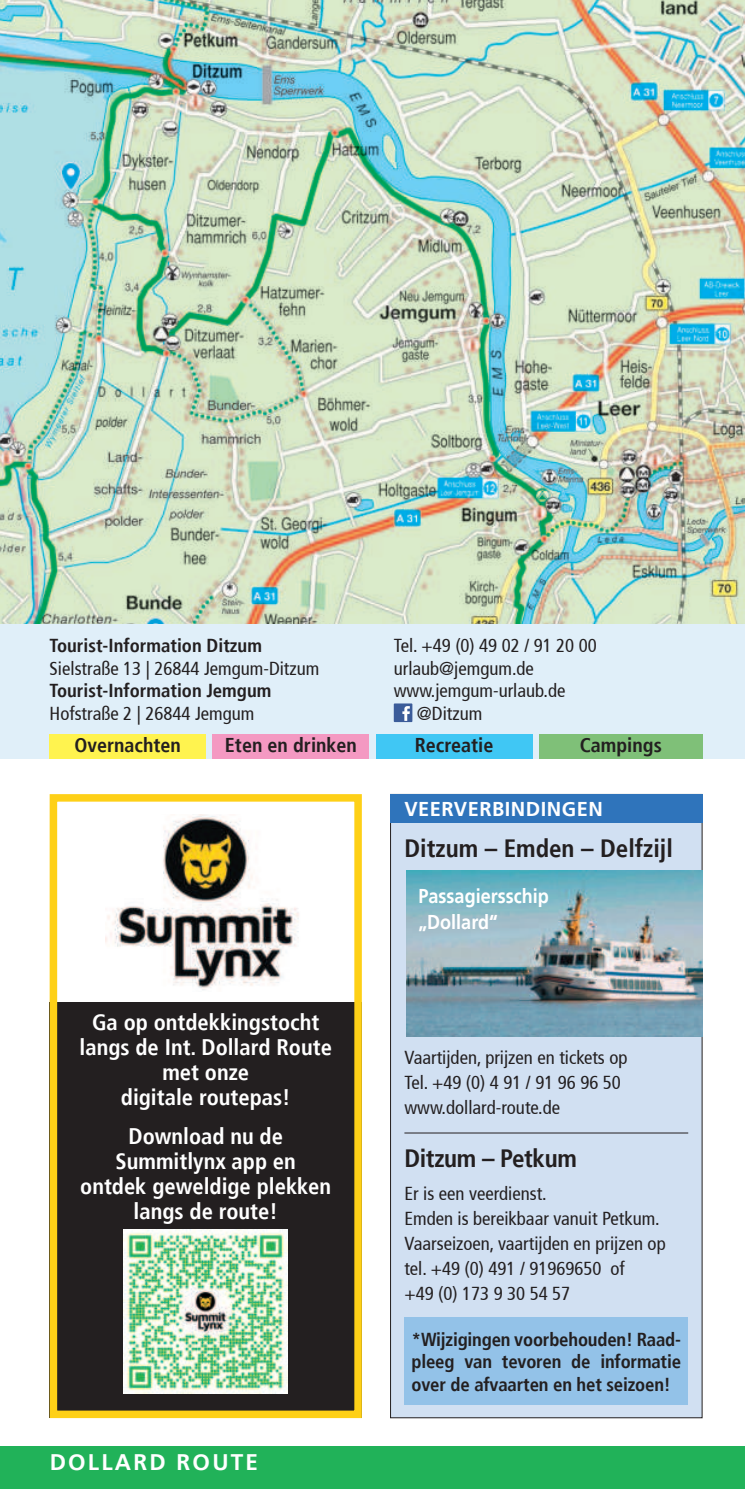
<style>
.page{position:relative;width:745px;height:1489px;background:#fff}
.page>*{position:absolute;margin:0;border:0;box-sizing:border-box;transform-origin:0 0}
.t1{font:700 condensed 25px "Frutiger";color:#231f20}
.t2{font:700 condensed 22.5px/25px "Frutiger";color:#fff;text-align:center}
.t3{font:700 22.5px "Frutiger";letter-spacing:.1em;color:#fff}
.t4{font:700 condensed 20px "Frutiger";color:#231f20}
.t5{font:700 20px/25px "Frutiger";color:#fff;scale:.9 1}
.t6{font:700 20px "Frutiger";letter-spacing:.025em;color:#fff}
.t7{font:condensed 18.75px/25px "Frutiger";color:#231f20}
.t8{font:700 condensed 18.75px/22.5px "Frutiger";letter-spacing:-.01em;color:#231f20;text-align:justify}
</style>
<div class="page">
<div style="left:0;top:1446px;width:744px;height:42px;background:#21b259"></div>
<img style="left:0;top:0;width:744px;height:623px">
<div style="left:0;top:623px;width:744px;height:135px;background:#e0eff9"></div>
<div style="left:393px;top:703px;width:19px;height:19px;background:#3b5c9a"></div>
<svg style="left:402px;top:706px;width:7px;height:15px"></svg>
<div style="left:390px;top:794px;width:311px;height:623px;background:#d1e0f2"></div>
<div style="left:390px;top:794px;width:312px;height:28px;background:#2f74bb"></div>
<img style="left:406px;top:870px;width:296px;height:166px">
<hr style="left:404px;top:1132px;width:283px;height:1px;background:#231f20">
<div style="left:404px;top:1317px;width:283px;height:87px;background:#93c2e8"></div>
<div style="left:213px;top:733px;width:156px;height:25px;background:#f499c2"></div>
<div style="left:50px;top:733px;width:156px;height:25px;background:#fff34f"></div>
<div style="left:376px;top:733px;width:155px;height:25px;background:#40c7f4"></div>
<div style="left:539px;top:733px;width:163px;height:25px;background:#7fc078"></div>
<div style="left:50px;top:1002px;width:311px;height:415px;background:#231f20"></div>
<div style="left:50px;top:794px;width:311px;height:623px;border:7px solid #fed017"></div>
<img style="left:124px;top:1229px;width:163px;height:164px">
<img style="left:106px;top:814px;width:193px;height:176px">
<p class="t8" style="left:50px;top:635px;width:214px">Tourist-Information Ditzum</p>
<p class="t7" style="left:50px;top:657px;width:271px">Sielstraße 13 | 26844 Jemgum-Ditzum</p>
<p class="t8" style="left:50px;top:680px;width:223px">Tourist-Information Jemgum</p>
<p class="t7" style="left:50px;top:702px;width:206px">Hofstraße 2 | 26844 Jemgum</p>
<p class="t7" style="left:393px;top:634px;width:204px">Tel. +49 (0) 49 02 / 91 20 00</p>
<p class="t7" style="left:393px;top:657px;width:141px">urlaub@jemgum.de</p>
<p class="t7" style="left:393px;top:679px;width:173px">www.jemgum-urlaub.de</p>
<p class="t7" style="left:416px;top:702px;width:67px">@Ditzum</p>
<p class="t4" style="left:74px;top:737px;width:108px">Overnachten</p>
<p class="t4" style="left:225px;top:737px;width:133px">Eten en drinken</p>
<p class="t4" style="left:414px;top:737px;width:80px">Recreatie</p>
<p class="t4" style="left:579px;top:737px;width:83px">Campings</p>
<p class="t6" style="left:390px;top:801px;width:213px"><sup>yx</sup>VEERVERBINDINGEN</p>
<p class="t2" style="left:79px;top:1011px;width:254px">Ga op ontdekkingstocht langs de Int. Dollard Route met onze<br>digitale routepas!</p>
<p class="t2" style="left:80px;top:1125px;width:252px">Download nu de<br>Summitlynx app en ontdek geweldige plekken langs de route!</p>
<p class="t3" style="left:50px;top:1449px;width:210px">DOLLARD ROUTE</p>
<h1 class="t1" style="left:404px;top:838px;width:270px">Ditzum – Emden – Delfzijl</h1>
<p class="t5" style="left:418px;top:885px;width:146px">Passagiersschip „Dollard“</p>
<p class="t7" style="left:404px;top:1046px;width:224px">Vaartijden, prijzen en tickets op<br>Tel. +49 (0) 4 91 / 91 96 96 50 www.dollard-route.de</p>
<h1 class="t1" style="left:404px;top:1148px;width:174px">Ditzum – Petkum</h1>
<p class="t7" style="left:404px;top:1182px;width:262px">Er is een veerdienst.<br>Emden is bereikbaar vanuit Petkum.<br>Vaarseizoen, vaartijden en prijzen op tel. +49 (0) 491 / 91969650 of<br>+49 (0) 173 9 30 54 57</p>
<p class="t8" style="left:411px;top:1329px;width:271px">*Wijzigingen voorbehouden! Raad&shy;pleeg van tevoren de informatie over de afvaarten en het seizoen!</p>
</div>
